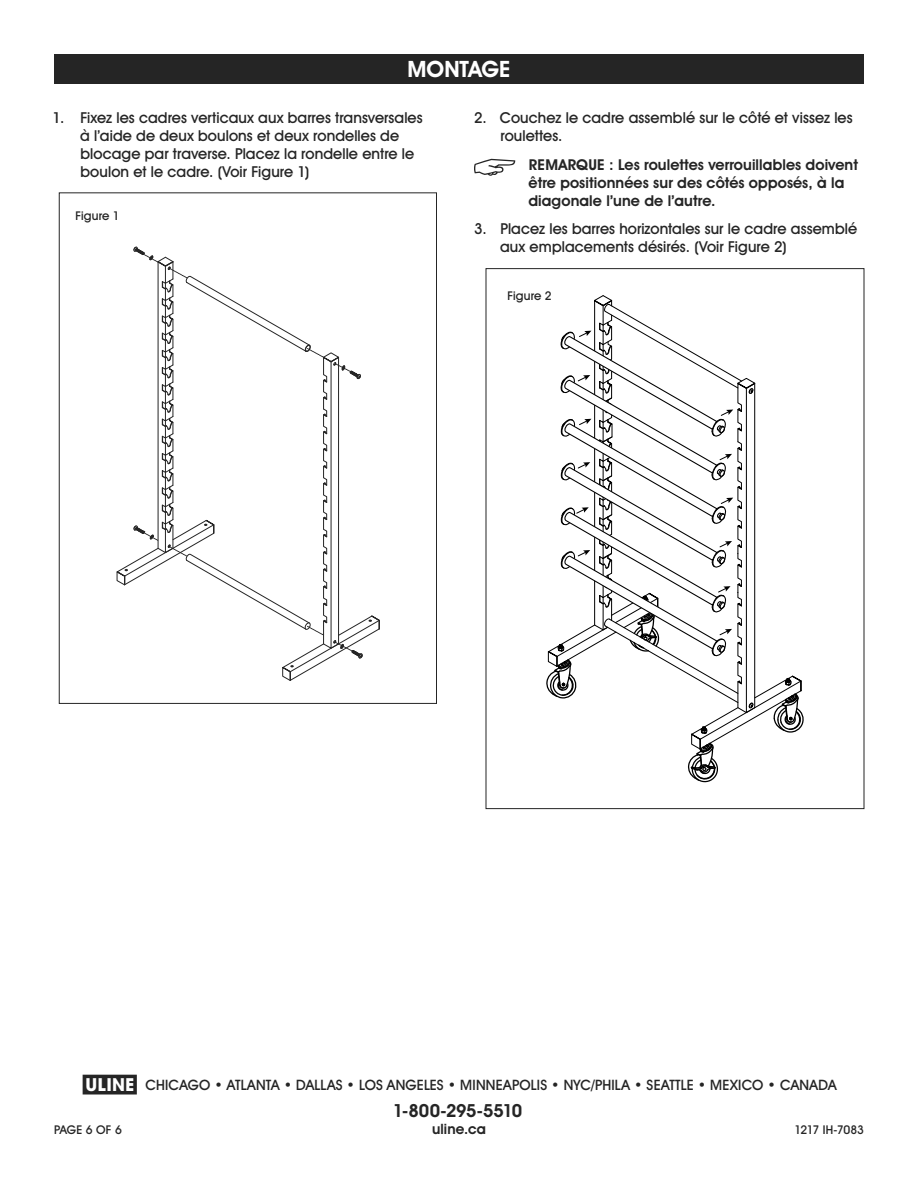
<style>
.page{position:relative;width:918px;height:1188px;background:#fff}
.page>*{position:absolute;margin:0;border:0;box-sizing:border-box;transform-origin:0 0}
.t1{font:700 22.5px "Uline Two Knine";color:#fff}
.t2{font:700 18px "Uline Two Knine";letter-spacing:-.02em;color:#252525}
.t3{font:15px/18px "Uline Two Knine";letter-spacing:.005em;color:#252525}
.t4{font:700 15px/18px "Uline Two Knine";letter-spacing:.005em;color:#252525}
.t5{font:14.25px "Uline Two Knine";letter-spacing:.01em;color:#252525}
.t6{font:700 14.25px "Uline Two Knine";letter-spacing:.01em;color:#252525}
.t7{font:12px "Uline Two Knine";color:#252525}
.t8{font:12px "Uline Two Knine";letter-spacing:-.02em;color:#252525}
.s1{font-size:18px}
</style>
<div class="page">
<svg style="left:474px;top:159px;width:41px;height:17px"></svg>
<svg style="left:116px;top:246px;width:264px;height:435px"></svg>
<svg style="left:546px;top:295px;width:258px;height:488px"></svg>
<div style="left:54px;top:54px;width:810px;height:30px;background:#252525"></div>
<h1 class="t1" style="left:407px;top:56px;width:105px">MONTAGE</h1>
<p class="t3" style="left:80px;top:108px;width:344px;text-indent:-27px">1. Fixez les cadres verticaux aux barres transversales à l’aide de deux boulons et deux rondelles de blocage par traverse. Placez la rondelle entre le boulon et le cadre. (Voir Figure 1)</p>
<p class="t3" style="left:500px;top:108px;width:354px;text-indent:-26px">2. Couchez le cadre assemblé sur le côté et vissez les roulettes.</p>
<p class="t4" style="left:528px;top:155px;width:331px">REMARQUE : Les roulettes verrouillables doivent être positionnées sur des côtés opposés, à la diagonale l’une de l’autre.</p>
<p class="t3" style="left:500px;top:220px;width:359px;text-indent:-26px">3. Placez les barres horizontales sur le cadre assemblé aux emplacements désirés. (Voir Figure 2)</p>
<p class="t7" style="left:76px;top:208px;width:46px">Figure 1</p>
<p class="t7" style="left:508px;top:288px;width:46px">Figure 2</p>
<p class="t5" style="left:83px;top:1076px;width:755px"><span class="s1">π</span> CHICAGO • ATLANTA • DALLAS • LOS ANGELES • MINNEAPOLIS • NYC/PHILA • SEATTLE • MEXICO • CANADA</p>
<p class="t2" style="left:393px;top:1099px;width:131px">1-800-295-5510</p>
<p class="t6" style="left:432px;top:1120px;width:55px">uline.ca</p>
<p class="t7" style="left:54px;top:1122px;width:69px">PAGE 6 OF 6</p>
<p class="t8" style="left:795px;top:1122px;width:71px">1217 IH-7083</p>
</div>
